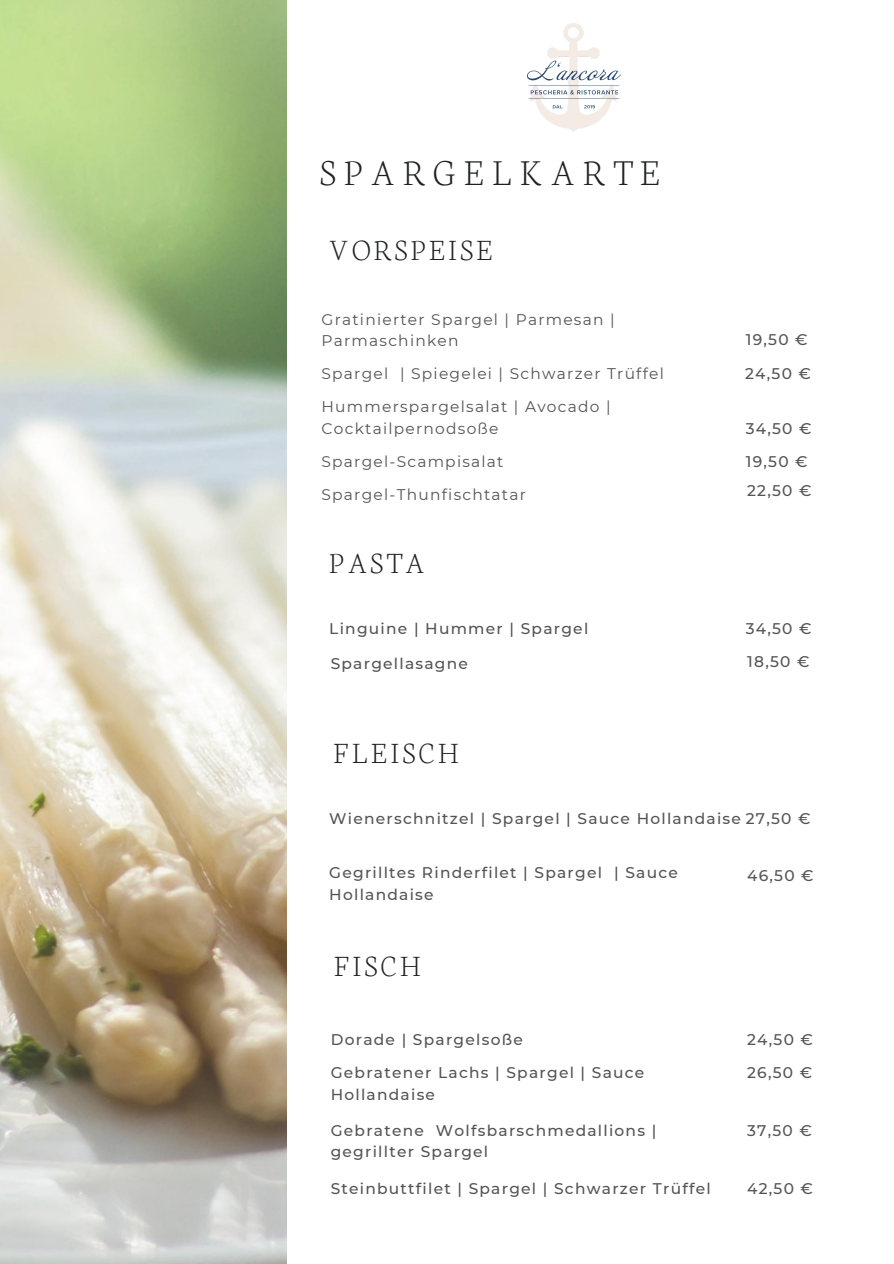
<style>
.page{position:relative;width:894px;height:1264px;background:#fff}
.page>*{position:absolute;margin:0;border:0;box-sizing:border-box;transform-origin:0 0}
.t1{font:200 37.95px "Neuton";letter-spacing:.225em;color:#1f2122}
.t2{font:200 30.6px "Neuton";letter-spacing:.115em;color:#1f2122}
.t3{font:500 15.45px/21.5px "Montserrat";letter-spacing:.08em;color:#545454}
.t4{font:15.45px/21.5px "Montserrat";letter-spacing:.08em;color:#545454}
</style>
<div class="page">
<img style="left:0;top:0;width:287px;height:1263px">
<img style="left:527px;top:24px;width:93px;height:108px">
<h1 class="t1" style="left:320px;top:146px;width:341px">SPARGELKARTE</h1>
<h2 class="t2" style="left:329px;top:228px;width:165px">VORSPEISE</h2>
<p class="t4" style="left:321px;top:308px;width:294px">Gratinierter Spargel | Parmesan |<br>Parmaschinken</p>
<p class="t4" style="left:321px;top:363px;width:344px">Spargel | Spiegelei | Schwarzer Trüffel</p>
<p class="t4" style="left:321px;top:396px;width:290px">Hummerspargelsalat | Avocado |<br>Cocktailpernodsoße</p>
<p class="t3" style="left:745px;top:328px;width:63px">19,50 €</p>
<p class="t3" style="left:745px;top:363px;width:67px">24,50 €</p>
<p class="t3" style="left:745px;top:417px;width:67px">34,50 €</p>
<p class="t4" style="left:321px;top:450px;width:183px">Spargel-Scampisalat</p>
<p class="t3" style="left:745px;top:450px;width:63px">19,50 €</p>
<p class="t4" style="left:321px;top:483px;width:206px">Spargel-Thunfischtatar</p>
<p class="t3" style="left:747px;top:480px;width:66px">22,50 €</p>
<h2 class="t2" style="left:329px;top:541px;width:96px">PASTA</h2>
<p class="t3" style="left:329px;top:618px;width:260px">Linguine | Hummer | Spargel</p>
<p class="t3" style="left:745px;top:618px;width:67px">34,50 €</p>
<p class="t3" style="left:330px;top:652px;width:139px">Spargellasagne</p>
<p class="t3" style="left:747px;top:651px;width:64px">18,50 €</p>
<h2 class="t2" style="left:333px;top:731px;width:127px">FLEISCH</h2>
<p class="t3" style="left:329px;top:807px;width:482px">Wienerschnitzel | Spargel | Sauce Hollandaise 27,50 €</p>
<p class="t3" style="left:329px;top:862px;width:350px">Gegrilltes Rinderfilet | Spargel | Sauce<br>Hollandaise</p>
<p class="t3" style="left:747px;top:864px;width:68px">46,50 €</p>
<h2 class="t2" style="left:334px;top:944px;width:88px">FISCH</h2>
<p class="t3" style="left:330px;top:1029px;width:193px">Dorade | Spargelsoße</p>
<p class="t3" style="left:747px;top:1029px;width:67px">24,50 €</p>
<p class="t3" style="left:330px;top:1062px;width:315px">Gebratener Lachs | Spargel | Sauce<br>Hollandaise</p>
<p class="t3" style="left:747px;top:1062px;width:67px">26,50 €</p>
<p class="t3" style="left:330px;top:1119px;width:327px">Gebratene Wolfsbarschmedallions | gegrillter Spargel</p>
<p class="t3" style="left:747px;top:1119px;width:66px">37,50 €</p>
<p class="t3" style="left:330px;top:1177px;width:381px">Steinbuttfilet | Spargel | Schwarzer Trüffel</p>
<p class="t3" style="left:747px;top:1177px;width:67px">42,50 €</p>
</div>
